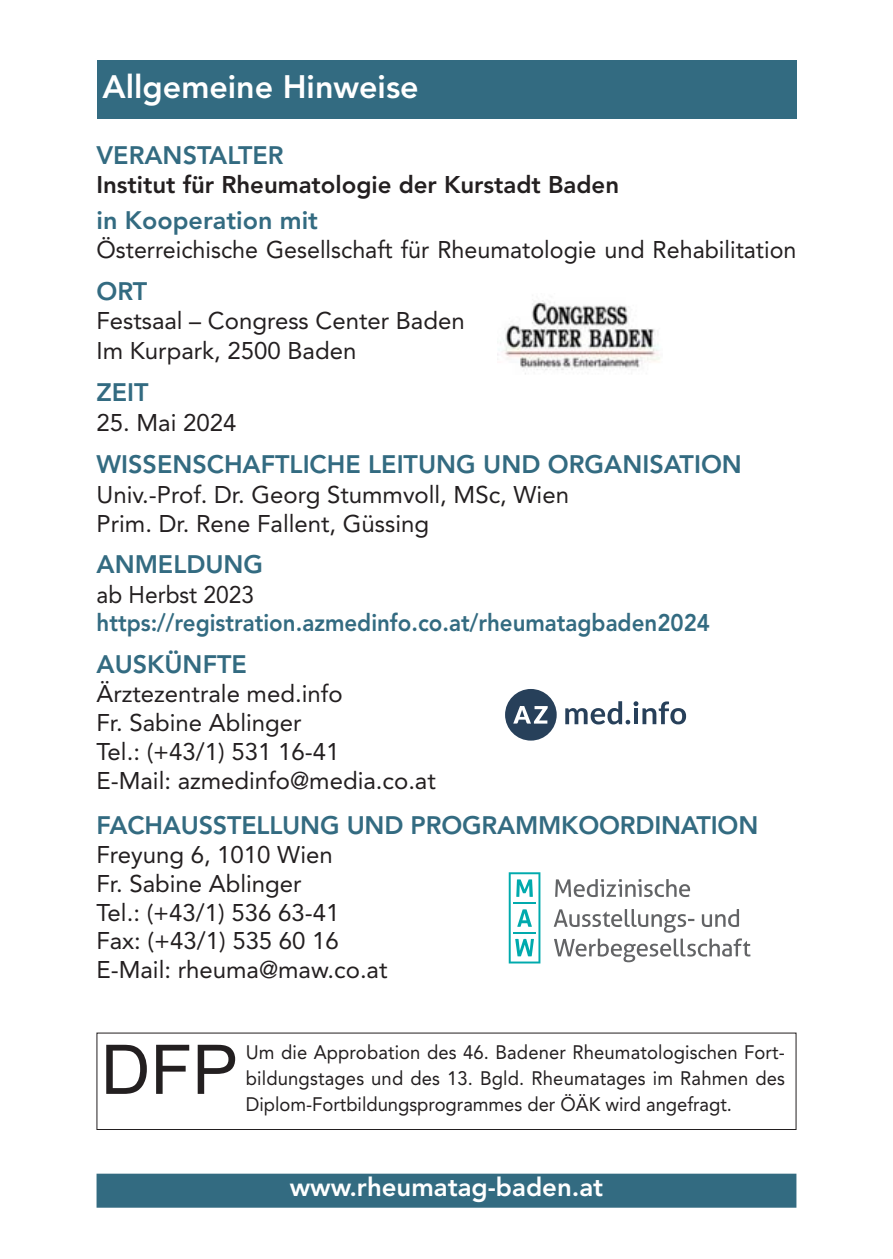
<style>
.page{position:relative;width:893px;height:1259px;background:#fff}
.page>*{position:absolute;margin:0;border:0;box-sizing:border-box;transform-origin:0 0}
.t1{font:68.7px "Arial";color:#231f20}
.t2{font:800 32.1px "Avenir";color:#fff}
.t3{font:800 25.8px "Avenir";color:#fff}
.t4{font:800 25.2px "Avenir";color:#336b81}
.t5{font:24px/28.8px "Avenir";color:#231f20}
.t6{font:800 24px "Avenir";color:#336b81;scale:.93 1}
.t7{font:800 24px "Avenir";color:#231f20}
.t8{font:24px "Avenir";color:#231f20;scale:.95 1}
.t9{font:19.5px/26.4px "Avenir";letter-spacing:.005em;color:#231f20;scale:.95 1}
</style>
<div class="page">
<div style="left:97px;top:1173px;width:699px;height:34px;background:#336b81"></div>
<div style="left:97px;top:60px;width:699px;height:59px;background:#336b81"></div>
<svg style="left:565px;top:701px;width:121px;height:23px"></svg>
<svg style="left:505px;top:689px;width:52px;height:51px"></svg>
<img style="left:498px;top:300px;width:162px;height:74px">
<svg style="left:509px;top:872px;width:31px;height:91px"></svg>
<svg style="left:555px;top:879px;width:135px;height:18px"></svg>
<svg style="left:554px;top:909px;width:140px;height:23px"></svg>
<svg style="left:702px;top:909px;width:37px;height:18px"></svg>
<svg style="left:554px;top:938px;width:196px;height:24px"></svg>
<div style="left:97px;top:1032px;width:699px;height:98px;border:1px solid #231f20"></div>
<h2 class="t2" style="left:103px;top:74px;width:318px">Allgemeine Hinweise</h2>
<p class="t4" style="left:97px;top:145px;width:189px">VERANSTALTER</p>
<p class="t7" style="left:97px;top:175px;width:524px">Institut für Rheumatologie der Kurstadt Baden</p>
<p class="t4" style="left:97px;top:210px;width:223px">in Kooperation mit</p>
<p class="t5" style="left:97px;top:237px;width:701px">Österreichische Gesellschaft für Rheumatologie und Rehabili ta tion</p>
<p class="t4" style="left:97px;top:281px;width:52px">ORT</p>
<p class="t5" style="left:97px;top:308px;width:370px;line-height:29.7px">Festsaal – Congress Center Baden<br>Im Kurpark, 2500 Baden</p>
<p class="t4" style="left:97px;top:382px;width:54px">ZEIT</p>
<p class="t5" style="left:97px;top:410px;width:141px">25. Mai 2024</p>
<p class="t4" style="left:97px;top:454px;width:647px">WISSENSCHAFTLICHE LEITUNG UND ORGANISATION</p>
<p class="t5" style="left:97px;top:482px;width:474px">Univ.-Prof. Dr. Georg Stummvoll, MSc, Wien<br>Prim. Dr. Rene Fallent, Güssing</p>
<p class="t4" style="left:97px;top:554px;width:168px">ANMELDUNG</p>
<p class="t8" style="left:97px;top:584px;width:168px">ab Herbst 2023</p>
<p class="t6" style="left:97px;top:613px;width:661px">https://registration.azmedinfo.co.at/rheumatagbaden2024</p>
<p class="t4" style="left:97px;top:654px;width:152px">AUSKÜNFTE</p>
<p class="t5" style="left:97px;top:681px;width:341px">Ärztezentrale med.info<br>Fr. Sabine Ablinger<br>Tel.: (+43/1) 531 16-41<br>E-Mail: azmedinfo@media.co.at</p>
<p class="t4" style="left:97px;top:814px;width:663px">FACHAUSSTELLUNG UND PROGRAMMKOORDINATION</p>
<p class="t5" style="left:97px;top:842px;width:292px">Freyung 6, 1010 Wien<br>Fr. Sabine Ablinger<br>Tel.: (+43/1) 536 63-41<br>Fax: (+43/1) 535 60 16<br>E-Mail: rheuma@maw.co.at</p>
<h1 class="t1" style="left:101px;top:1030px;width:139px">DFP</h1>
<p class="t9" style="left:246px;top:1040px;width:569px">Um die Approbation des 46. Badener Rheumatologischen Fort - bildungstages und des 13. Bgld. Rheumatages im Rahmen des</p>
<p class="t9" style="left:246px;top:1093px;width:513px">Diplom-Fortbildungs programmes der ÖÄK wird angefragt.</p>
<p class="t3" style="left:290px;top:1176px;width:315px">www.rheumatag-baden.at</p>
</div>
